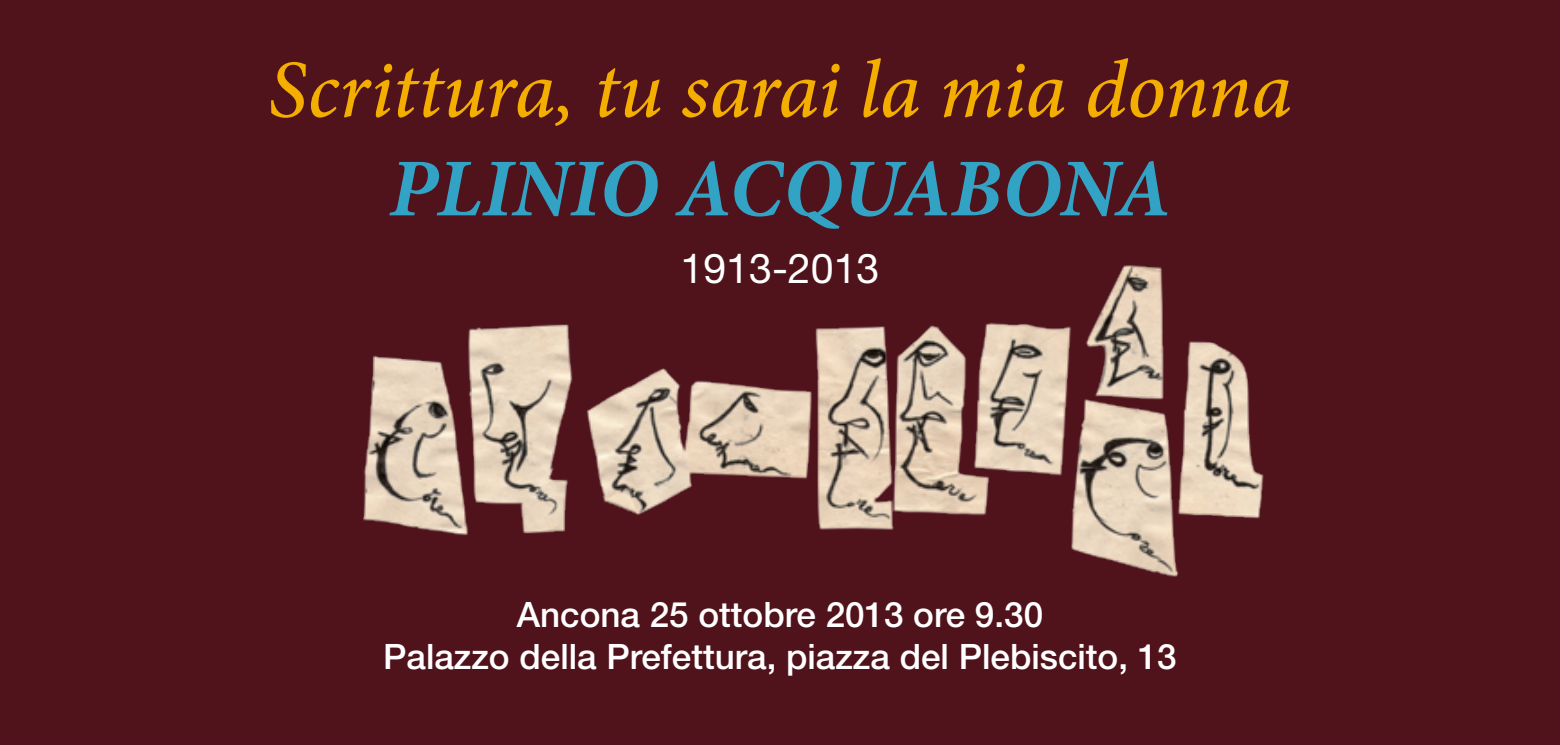
<style>
.page{position:relative;width:1560px;height:745px;background:#fff}
.page>*{position:absolute;margin:0;border:0;box-sizing:border-box;transform-origin:0 0}
.t1{font:italic 500 82.25px "Minion Pro";letter-spacing:-.005em;color:#f4ae00}
.t2{font:italic 700 82.25px "Minion Pro";letter-spacing:-.01em;color:#32a2c5}
.t3{font:41px "Helvetica Neue";color:#fff}
.t4{font:500 35px/42px "Helvetica Neue";color:#fff;text-align:center}
</style>
<div class="page">
<div style="left:0;top:0;width:1559px;height:744px;background:#50131b"></div>
<img style="left:363px;top:265px;width:901px;height:312px">
<h1 class="t1" style="left:268px;top:34px;width:1025px">Scrittura, tu sarai la mia donna</h1>
<h1 class="t2" style="left:389px;top:130px;width:783px">PLINIO ACQUABONA</h1>
<p class="t3" style="left:680px;top:243px;width:200px">1913-2013</p>
<p class="t4" style="left:383px;top:592px;width:795px">Ancona 25 ottobre 2013 ore 9.30<br>Palazzo della Prefettura, piazza del Plebiscito, 13</p>
</div>
